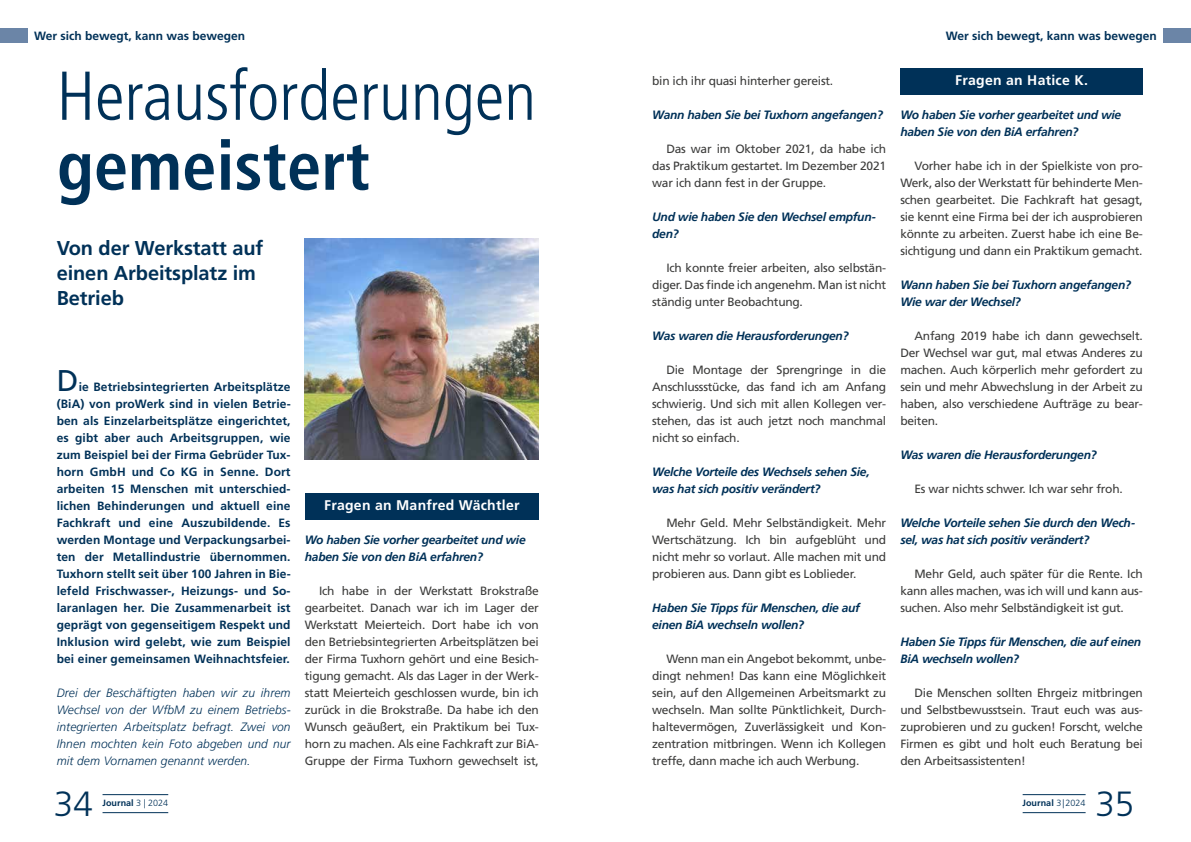
<style>
.page{position:relative;width:1191px;height:842px;background:#fff}
.page>*{position:absolute;margin:0;border:0;box-sizing:border-box;transform-origin:0 0}
.t1{font:300 condensed 69px "Frutiger LT Pro";color:#003158}
.t2{font:700 condensed 69px "Frutiger LT Pro";color:#003158}
.t3{font:300 35px "Frutiger LT Std";color:#003158}
.t4{font:30px "Frutiger LT Std";color:#003158}
.t5{font:700 20px/25px "Frutiger LT Std";letter-spacing:-.005em;color:#003158}
.t6{font:700 14px "Frutiger LT Std";letter-spacing:.02em;color:#fff}
.t7{font:12px/17px "Frutiger LT Std";letter-spacing:-.02em;color:#3c3c3b;text-align:justify}
.t8{font:700 12px/17px "Frutiger LT Std";color:#003158;text-align:justify}
.t9{font:italic 700 12px/17px "Frutiger LT Pro";letter-spacing:-.02em;color:#003158}
.t10{font:italic 300 12px/17px "Frutiger LT Pro";letter-spacing:.01em;color:#003158;text-align:justify}
.t11{font:700 9px "Frutiger LT Std";color:#003158}
.s1{font-weight:300}
</style>
<div class="page">
<div style="left:305px;top:493px;width:234px;height:26px;background:#003158"></div>
<div style="left:900px;top:69px;width:242px;height:26px;background:#003158"></div>
<img style="left:305px;top:238px;width:234px;height:221px">
<hr style="left:103px;top:794px;width:65px;height:1px;background:#003158">
<hr style="left:103px;top:812px;width:65px;height:1px;background:#003158">
<hr style="left:1022px;top:794px;width:63px;height:1px;background:#003158">
<hr style="left:1022px;top:812px;width:63px;height:1px;background:#003158">
<div style="left:0;top:28px;width:28px;height:15px;background:#6b85a7"></div>
<div style="left:1162px;top:28px;width:29px;height:15px;background:#6b85a7"></div>
<p class="t8" style="left:34px;top:27px;width:213px">Wer sich bewegt, kann was bewegen</p>
<p class="t8" style="left:945px;top:27px;width:213px">Wer sich bewegt, kann was bewegen</p>
<h1 class="t1" style="left:57px;top:56px;width:481px">Herausforderungen</h1>
<h1 class="t2" style="left:57px;top:125px;width:315px">gemeistert</h1>
<h3 class="t5" style="left:57px;top:236px;width:208px">Von der Werkstatt auf einen Arbeitsplatz im<br>Betrieb</h3>
<h3 class="t4" style="left:57px;top:363px;width:23px">D</h3>
<p class="t8" style="left:57px;top:379px;width:235px;text-indent:22px">ie Betriebsintegrierten Arbeitsplätze (BiA) von proWerk sind in vielen Betrie&shy;ben als Einzelarbeitsplätze eingerichtet, es gibt aber auch Arbeitsgruppen, wie zum Beispiel bei der Firma Gebrüder Tux&shy;horn GmbH und Co KG in Senne. Dort arbeiten 15 Menschen mit unterschied&shy;lichen Behinderungen und aktuell eine Fachkraft und eine Auszubildende. Es werden Montage und Verpackungsarbei&shy;ten der Metallindustrie übernommen.<br>Tuxhorn stellt seit über 100 Jahren in Bie&shy;lefeld Frischwasser-, Heizungs- und So&shy;laranlagen her. Die Zusammenarbeit ist geprägt von gegenseitigem Respekt und Inklusion wird gelebt, wie zum Beispiel bei einer gemeinsamen Weihnachtsfeier.</p>
<p class="t10" style="left:57px;top:685px;width:235px">Drei der Beschäftigten haben wir zu ihrem Wechsel von der WfbM zu einem Betriebs&shy;integrierten Arbeitsplatz befragt. Zwei von Ihnen mochten kein Foto abgeben und nur mit dem Vornamen genannt werden.</p>
<p class="t6" style="left:324px;top:497px;width:197px">Fragen an Manfred Wächtler</p>
<p class="t9" style="left:305px;top:532px;width:222px">Wo haben Sie vorher gearbeitet und wie haben Sie von den BiA erfahren?</p>
<p class="t7" style="left:305px;top:583px;width:235px;text-indent:14px">Ich habe in der Werkstatt Brokstraße gearbeitet. Danach war ich im Lager der Werkstatt Meierteich. Dort habe ich von den Betriebsintegrierten Arbeitsplätzen bei der Firma Tuxhorn gehört und eine Besich&shy;tigung gemacht. Als das Lager in der Werk&shy;statt Meierteich geschlossen wurde, bin ich zurück in die Brokstraße. Da habe ich den Wunsch geäußert, ein Praktikum bei Tux&shy;horn zu machen. Als eine Fachkraft zur BiA-Gruppe der Firma Tuxhorn gewechselt ist,</p>
<p class="t7" style="left:652px;top:72px;width:182px">bin ich ihr quasi hinterher gereist.</p>
<p class="t9" style="left:652px;top:106px;width:232px">Wann haben Sie bei Tuxhorn angefangen?</p>
<p class="t7" style="left:652px;top:140px;width:235px;text-indent:14px">Das war im Oktober 2021, da habe ich das Praktikum gestartet. Im Dezember 2021 war ich dann fest in der Gruppe.</p>
<p class="t9" style="left:652px;top:208px;width:225px">Und wie haben Sie den Wechsel empfun&shy;den?</p>
<p class="t7" style="left:652px;top:259px;width:235px;text-indent:14px">Ich konnte freier arbeiten, also selbstän&shy;diger. Das finde ich angenehm. Man ist nicht ständig unter Beobachtung.</p>
<p class="t9" style="left:652px;top:328px;width:198px">Was waren die Herausforderungen?</p>
<p class="t7" style="left:652px;top:362px;width:235px;text-indent:14px">Die Montage der Sprengringe in die Anschlussstücke, das fand ich am Anfang schwierig. Und sich mit allen Kollegen ver&shy;stehen, das ist auch jetzt noch manchmal nicht so einfach.</p>
<p class="t9" style="left:652px;top:464px;width:219px">Welche Vorteile des Wechsels sehen Sie, was hat sich positiv verändert?</p>
<p class="t7" style="left:652px;top:515px;width:235px;text-indent:14px">Mehr Geld. Mehr Selbständigkeit. Mehr Wertschätzung. Ich bin aufgeblüht und nicht mehr so vorlaut. Alle machen mit und probieren aus. Dann gibt es Loblieder.</p>
<p class="t9" style="left:652px;top:600px;width:209px">Haben Sie Tipps für Menschen, die auf einen BiA wechseln wollen?</p>
<p class="t7" style="left:652px;top:651px;width:235px;text-indent:14px">Wenn man ein Angebot bekommt, unbe&shy;dingt nehmen! Das kann eine Möglichkeit sein, auf den Allgemeinen Arbeitsmarkt zu wechseln. Man sollte Pünktlichkeit, Durch&shy;haltevermögen, Zuverlässigkeit und Kon&shy;zentration mitbringen. Wenn ich Kollegen treffe, dann mache ich auch Werbung.</p>
<p class="t6" style="left:955px;top:72px;width:134px">Fragen an Hatice K.</p>
<p class="t9" style="left:900px;top:106px;width:222px">Wo haben Sie vorher gearbeitet und wie haben Sie von den BiA erfahren?</p>
<p class="t7" style="left:900px;top:157px;width:244px;text-indent:14px">Vorher habe ich in der Spielkiste von pro-Werk, also der Werkstatt für behinderte Men&shy;schen gearbeitet. Die Fachkraft hat gesagt, sie kennt eine Firma bei der ich ausprobieren könnte zu arbeiten. Zuerst habe ich eine Be&shy;sichtigung und dann ein Praktikum gemacht.</p>
<p class="t9" style="left:900px;top:277px;width:232px">Wann haben Sie bei Tuxhorn angefangen?<br>Wie war der Wechsel?</p>
<p class="t7" style="left:900px;top:328px;width:244px;text-indent:14px">Anfang 2019 habe ich dann gewechselt.<br>Der Wechsel war gut, mal etwas Anderes zu machen. Auch körperlich mehr gefordert zu sein und mehr Abwechslung in der Arbeit zu haben, also verschiedene Aufträge zu bear&shy;beiten.</p>
<p class="t9" style="left:900px;top:447px;width:198px">Was waren die Herausforderungen?</p>
<p class="t7" style="left:914px;top:481px;width:210px">Es war nichts schwer. Ich war sehr froh.</p>
<p class="t9" style="left:900px;top:515px;width:236px">Welche Vorteile sehen Sie durch den Wech&shy;sel, was hat sich positiv verändert?</p>
<p class="t7" style="left:900px;top:566px;width:244px;text-indent:14px">Mehr Geld, auch später für die Rente. Ich kann alles machen, was ich will und kann aus&shy;suchen. Also mehr Selbständigkeit ist gut.</p>
<p class="t9" style="left:900px;top:634px;width:242px">Haben Sie Tipps für Menschen, die auf einen<br>BiA wechseln wollen?</p>
<p class="t7" style="left:900px;top:685px;width:244px;text-indent:14px">Die Menschen sollten Ehrgeiz mitbringen und Selbstbewusstsein. Traut euch was aus&shy;zuprobieren und zu gucken! Forscht, welche Firmen es gibt und holt euch Beratung bei den Arbeitsassistenten!</p>
<h2 class="t3" style="left:54px;top:784px;width:40px">34</h2>
<p class="t11" style="left:103px;top:798px;width:67px">Journal <span class="s1">3 | 2024</span></p>
<p class="t11" style="left:1022px;top:798px;width:64px">Journal <span class="s1">3|2024</span></p>
<h2 class="t3" style="left:1095px;top:785px;width:40px">35</h2>
</div>
